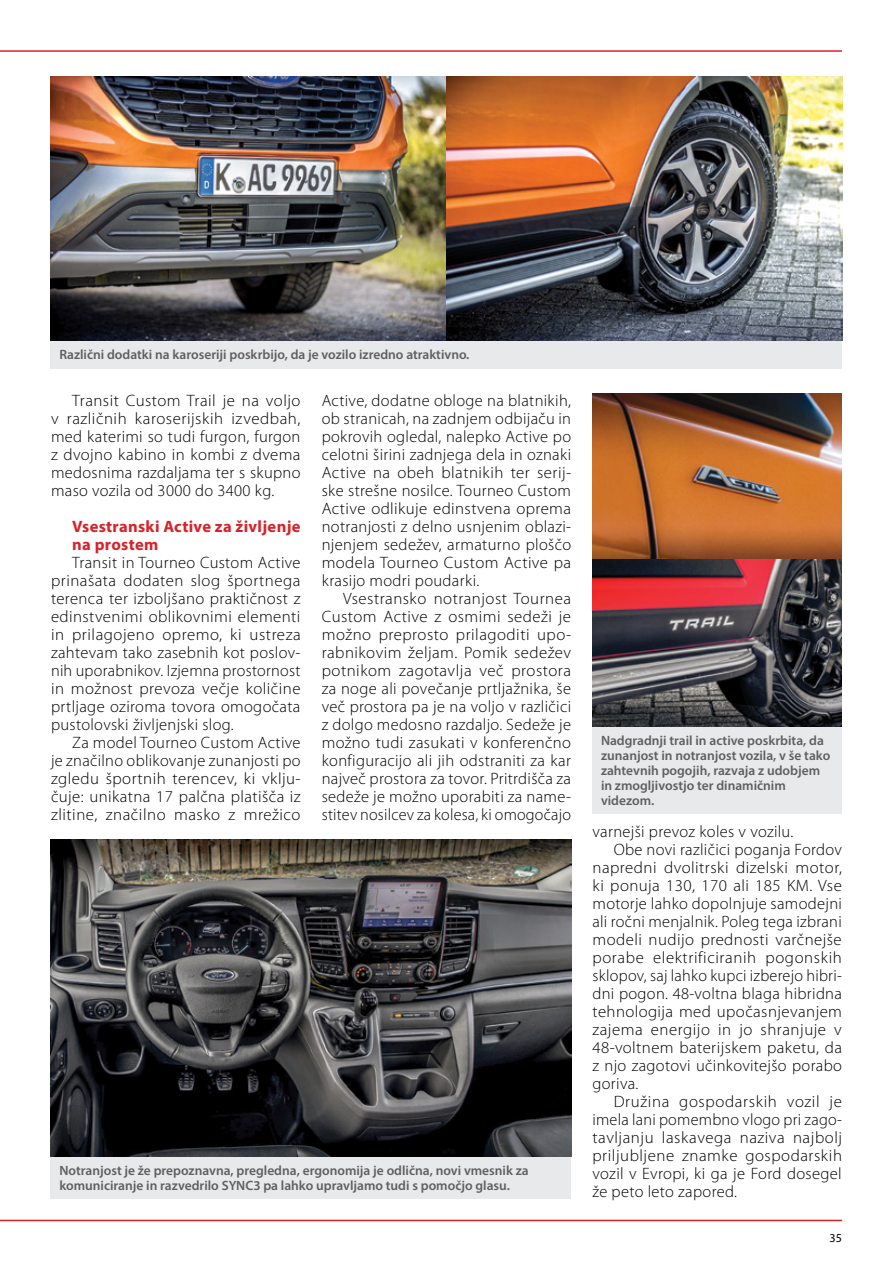
<style>
.page{position:relative;width:893px;height:1263px;background:#fff}
.page>*{position:absolute;margin:0;border:0;box-sizing:border-box;transform-origin:0 0}
.t1{font:300 16.5px/18px "Myriad Pro";letter-spacing:.02em;color:#000;text-align:justify}
.t2{font:700 16.5px/18px "Myriad Pro";letter-spacing:.02em;color:#da2128}
.t3{font:300 16.5px "Myriad Pro";letter-spacing:.04em;color:#000}
.t4{font:600 13.5px/15px "Myriad Pro";color:#4d4d4f}
.t5{font:12.15px "Myriad Pro";color:#000}
</style>
<div class="page">
<hr style="left:0;top:50px;width:842px;height:2px;background:#da2128">
<hr style="left:0;top:1220px;width:842px;height:1px;background:#da2128">
<div style="left:592px;top:726px;width:250px;height:87px;background:#e6e7e8"></div>
<div style="left:51px;top:1157px;width:520px;height:42px;background:#e6e7e8"></div>
<div style="left:51px;top:340px;width:791px;height:29px;background:#e6e7e8"></div>
<img style="left:592px;top:393px;width:250px;height:333px">
<img style="left:51px;top:840px;width:520px;height:317px">
<img style="left:51px;top:77px;width:791px;height:263px">
<p class="t4" style="left:59px;top:346px;width:412px">Različni dodatki na karoseriji poskrbijo, da je vozilo izredno atraktivno.</p>
<p class="t1" style="left:51px;top:392px;width:251px;text-indent:21px">Transit Custom Trail je na voljo v različnih karoserijskih izvedbah, med katerimi so tudi furgon, furgon z dvojno kabino in kombi z dvema medosnima razdaljama ter s skupno maso vozila od 3000 do 3400 kg.</p>
<p class="t2" style="left:72px;top:517px;width:230px">Vsestranski Active za življenje na prostem</p>
<p class="t1" style="left:51px;top:554px;width:251px;text-indent:21px">Transit in Tourneo Custom Active prinašata dodaten slog športnega terenca ter izboljšano praktičnost z edinstvenimi oblikovnimi elementi in prilagojeno opremo, ki ustreza zahtevam tako zasebnih kot poslov&shy;nih uporabnikov. Izjemna prostornost in možnost prevoza večje količine prtljage oziroma tovora omogočata pustolovski življenjski slog.</p>
<p class="t1" style="left:51px;top:734px;width:251px;text-indent:21px">Za model Tourneo Custom Active je značilno oblikovanje zunanjosti po zgledu športnih terencev, ki vklju&shy;čuje: unikatna 17 palčna platišča iz zlitine, značilno masko z mrežico</p>
<p class="t1" style="left:322px;top:392px;width:251px">Active, dodatne obloge na blatnikih, ob stranicah, na zadnjem odbijaču in pokrovih ogledal, nalepko Active po celotni širini zadnjega dela in oznaki Active na obeh blatnikih ter serij&shy;ske strešne nosilce. Tourneo Custom Active odlikuje edinstvena oprema notranjosti z delno usnjenim oblazi&shy;njenjem sedežev, armaturno ploščo modela Tourneo Custom Active pa krasijo modri poudarki.</p>
<p class="t1" style="left:322px;top:590px;width:251px;text-indent:21px">Vsestransko notranjost Tournea Custom Active z osmimi sedeži je možno preprosto prilagoditi upo&shy;rabnikovim željam. Pomik sedežev potnikom zagotavlja več prostora za noge ali povečanje prtljažnika, še več prostora pa je na voljo v različici z dolgo medosno razdaljo. Sedeže je možno tudi zasukati v konferenčno konfiguracijo ali jih odstraniti za kar največ prostora za tovor. Pritrdišča za sedeže je možno uporabiti za name&shy;stitev nosilcev za kolesa, ki omogočajo</p>
<p class="t4" style="left:59px;top:1163px;width:471px">Notranjost je že prepoznavna, pregledna, ergonomija je odlična, novi vmesnik za komuniciranje in razvedrilo SYNC3 pa lahko upravljamo tudi s pomočjo glasu.</p>
<p class="t4" style="left:601px;top:732px;width:231px">Nadgradnji trail in active poskrbita, da zunanjost in notranjost vozila, v še tako zahtevnih pogojih, razvaja z udobjem in zmogljivostjo ter dinamičnim videzom.</p>
<p class="t1" style="left:592px;top:823px;width:202px">varnejši prevoz koles v vozilu.</p>
<p class="t1" style="left:614px;top:841px;width:230px">Obe novi različici poganja Fordov</p>
<p class="t1" style="left:592px;top:859px;width:251px">napredni dvolitrski dizelski motor,</p>
<p class="t1" style="left:592px;top:877px;width:251px">ki ponuja 130, 170 ali 185 KM. Vse</p>
<p class="t1" style="left:592px;top:895px;width:251px">motorje lahko dopolnjuje samodejni</p>
<p class="t1" style="left:592px;top:913px;width:251px">ali ročni menjalnik. Poleg tega izbrani</p>
<p class="t1" style="left:592px;top:931px;width:251px">modeli nudijo prednosti varčnejše</p>
<p class="t1" style="left:592px;top:949px;width:251px">porabe elektrificiranih pogonskih</p>
<p class="t1" style="left:592px;top:967px;width:251px">sklopov, saj lahko kupci izberejo hibri-</p>
<p class="t1" style="left:592px;top:985px;width:251px">dni pogon. 48-voltna blaga hibridna</p>
<p class="t1" style="left:592px;top:1003px;width:251px">tehnologija med upočasnjevanjem</p>
<p class="t1" style="left:592px;top:1021px;width:251px">zajema energijo in jo shranjuje v</p>
<p class="t1" style="left:592px;top:1039px;width:251px">48-voltnem baterijskem paketu, da</p>
<p class="t1" style="left:592px;top:1057px;width:251px">z njo zagotovi učinkovitejšo porabo</p>
<p class="t1" style="left:592px;top:1075px;width:47px">goriva.</p>
<p class="t3" style="left:614px;top:1093px;width:230px">Družina gospodarskih vozil je</p>
<p class="t1" style="left:592px;top:1111px;width:251px">imela lani pomembno vlogo pri zago-</p>
<p class="t1" style="left:592px;top:1129px;width:251px">tavljanju laskavega naziva najbolj</p>
<p class="t1" style="left:592px;top:1147px;width:251px">priljubljene znamke gospodarskih</p>
<p class="t1" style="left:592px;top:1165px;width:251px">vozil v Evropi, ki ga je Ford dosegel</p>
<p class="t1" style="left:592px;top:1183px;width:146px">že peto leto zapored.</p>
<p class="t5" style="left:829px;top:1230px;width:14px">35</p>
</div>
